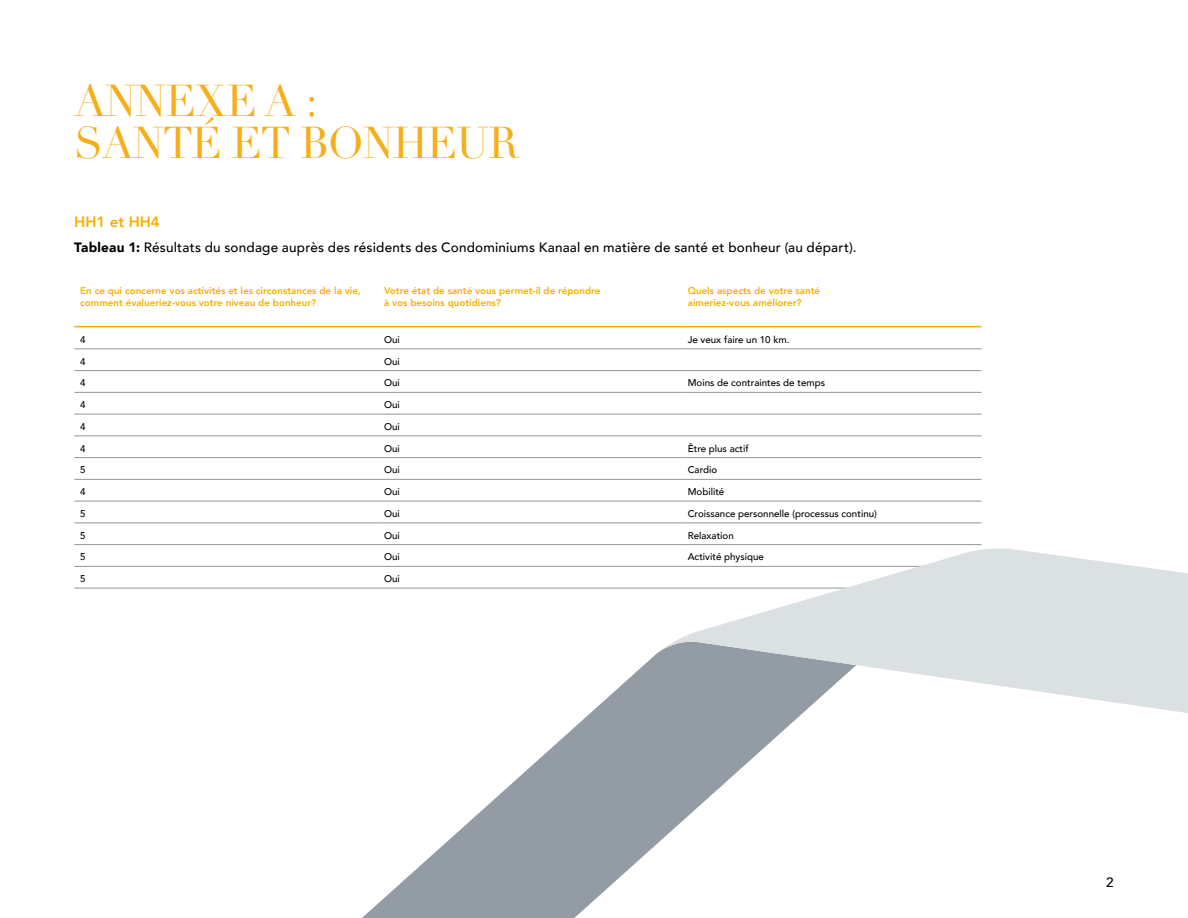
<style>
.page{position:relative;width:1188px;height:918px;background:#fff}
.page>*{position:absolute;margin:0;border:0;box-sizing:border-box;transform-origin:0 0}
.t1{font:43.5px/42px "Didot";letter-spacing:-.03em;color:#f6af1b}
.t2{font:800 15px "Avenir";color:#f7b000}
.t3{font:500 13.5px "Avenir";letter-spacing:.015em;color:#000}
.t4{font:800 9.75px/12px "Avenir";color:#f7b000}
.t5{font:500 9.75px "Avenir";color:#000}
.s1{font-weight:900}
</style>
<div class="page">
<hr style="left:74px;top:588px;width:304px;height:1px;background:#939598">
<hr style="left:378px;top:588px;width:304px;height:1px;background:#939598">
<hr style="left:74px;top:349px;width:304px;height:1px;background:#939598">
<hr style="left:378px;top:349px;width:304px;height:1px;background:#939598">
<hr style="left:682px;top:349px;width:300px;height:1px;background:#939598">
<hr style="left:74px;top:370px;width:304px;height:1px;background:#939598">
<hr style="left:378px;top:370px;width:304px;height:1px;background:#939598">
<hr style="left:682px;top:370px;width:300px;height:1px;background:#939598">
<hr style="left:74px;top:392px;width:304px;height:1px;background:#939598">
<hr style="left:378px;top:392px;width:304px;height:1px;background:#939598">
<hr style="left:682px;top:392px;width:300px;height:1px;background:#939598">
<hr style="left:74px;top:414px;width:304px;height:1px;background:#939598">
<hr style="left:378px;top:414px;width:304px;height:1px;background:#939598">
<hr style="left:682px;top:414px;width:300px;height:1px;background:#939598">
<hr style="left:74px;top:436px;width:304px;height:1px;background:#939598">
<hr style="left:378px;top:436px;width:304px;height:1px;background:#939598">
<hr style="left:682px;top:436px;width:300px;height:1px;background:#939598">
<hr style="left:74px;top:457px;width:304px;height:1px;background:#939598">
<hr style="left:378px;top:457px;width:304px;height:1px;background:#939598">
<hr style="left:682px;top:457px;width:300px;height:1px;background:#939598">
<hr style="left:74px;top:479px;width:304px;height:1px;background:#939598">
<hr style="left:378px;top:479px;width:304px;height:1px;background:#939598">
<hr style="left:682px;top:479px;width:300px;height:1px;background:#939598">
<hr style="left:74px;top:501px;width:304px;height:1px;background:#939598">
<hr style="left:378px;top:501px;width:304px;height:1px;background:#939598">
<hr style="left:682px;top:501px;width:300px;height:1px;background:#939598">
<hr style="left:74px;top:523px;width:304px;height:1px;background:#939598">
<hr style="left:378px;top:523px;width:304px;height:1px;background:#939598">
<hr style="left:682px;top:523px;width:300px;height:1px;background:#939598">
<hr style="left:74px;top:544px;width:304px;height:1px;background:#939598">
<hr style="left:378px;top:544px;width:304px;height:1px;background:#939598">
<hr style="left:682px;top:544px;width:300px;height:1px;background:#939598">
<hr style="left:74px;top:566px;width:304px;height:1px;background:#939598">
<hr style="left:378px;top:566px;width:304px;height:1px;background:#939598">
<hr style="left:74px;top:326px;width:304px;height:1px;background:#f7b000">
<hr style="left:682px;top:326px;width:300px;height:1px;background:#f7b000">
<hr style="left:378px;top:326px;width:304px;height:1px;background:#f7b000">
<svg style="left:362px;top:654px;width:364px;height:264px"></svg>
<svg style="left:656px;top:548px;width:532px;height:234px"></svg>
<h1 class="t1" style="left:74px;top:81px;width:447px">ANNEXE A :<br>SANTÉ ET BONHEUR</h1>
<h2 class="t2" style="left:74px;top:210px;width:87px">HH1 et HH4</h2>
<h3 class="t3" style="left:74px;top:235px;width:784px"><span class="s1">Tableau 1:</span> Résultats du sondage auprès des résidents des Condominiums Kanaal en matière de santé et bonheur (au départ).</h3>
<p class="t4" style="left:80px;top:285px;width:282px">En ce qui concerne vos activités et les circonstances de la vie, comment évalueriez-vous votre niveau de bonheur?</p>
<p class="t4" style="left:384px;top:285px;width:218px">Votre état de santé vous permet-il de répondre à vos besoins quotidiens?</p>
<p class="t4" style="left:688px;top:285px;width:134px">Quels aspects de votre santé aimeriez-vous améliorer?</p>
<p class="t5" style="left:80px;top:331px;width:7px">4</p>
<p class="t5" style="left:384px;top:331px;width:17px">Oui</p>
<p class="t5" style="left:688px;top:331px;width:103px">Je veux faire un 10 km.</p>
<p class="t5" style="left:80px;top:353px;width:7px">4</p>
<p class="t5" style="left:384px;top:353px;width:17px">Oui</p>
<p class="t5" style="left:80px;top:375px;width:7px">4</p>
<p class="t5" style="left:384px;top:375px;width:17px">Oui</p>
<p class="t5" style="left:688px;top:375px;width:139px">Moins de contraintes de temps</p>
<p class="t5" style="left:80px;top:396px;width:7px">4</p>
<p class="t5" style="left:384px;top:396px;width:17px">Oui</p>
<p class="t5" style="left:80px;top:418px;width:7px">4</p>
<p class="t5" style="left:384px;top:418px;width:17px">Oui</p>
<p class="t5" style="left:80px;top:440px;width:7px">4</p>
<p class="t5" style="left:384px;top:440px;width:17px">Oui</p>
<p class="t5" style="left:688px;top:440px;width:62px">Être plus actif</p>
<p class="t5" style="left:80px;top:462px;width:7px">5</p>
<p class="t5" style="left:384px;top:462px;width:17px">Oui</p>
<p class="t5" style="left:688px;top:462px;width:31px">Cardio</p>
<p class="t5" style="left:80px;top:483px;width:7px">4</p>
<p class="t5" style="left:384px;top:483px;width:17px">Oui</p>
<p class="t5" style="left:688px;top:483px;width:38px">Mobilité</p>
<p class="t5" style="left:80px;top:505px;width:7px">5</p>
<p class="t5" style="left:384px;top:505px;width:17px">Oui</p>
<p class="t5" style="left:688px;top:505px;width:191px">Croissance personnelle (processus continu)</p>
<p class="t5" style="left:80px;top:527px;width:7px">5</p>
<p class="t5" style="left:384px;top:527px;width:17px">Oui</p>
<p class="t5" style="left:688px;top:527px;width:48px">Relaxation</p>
<p class="t5" style="left:80px;top:549px;width:7px">5</p>
<p class="t5" style="left:384px;top:549px;width:17px">Oui</p>
<p class="t5" style="left:688px;top:549px;width:78px">Activité physique</p>
<p class="t5" style="left:80px;top:570px;width:7px">5</p>
<p class="t5" style="left:384px;top:570px;width:17px">Oui</p>
<h3 class="t3" style="left:1106px;top:871px;width:9px">2</h3>
</div>
